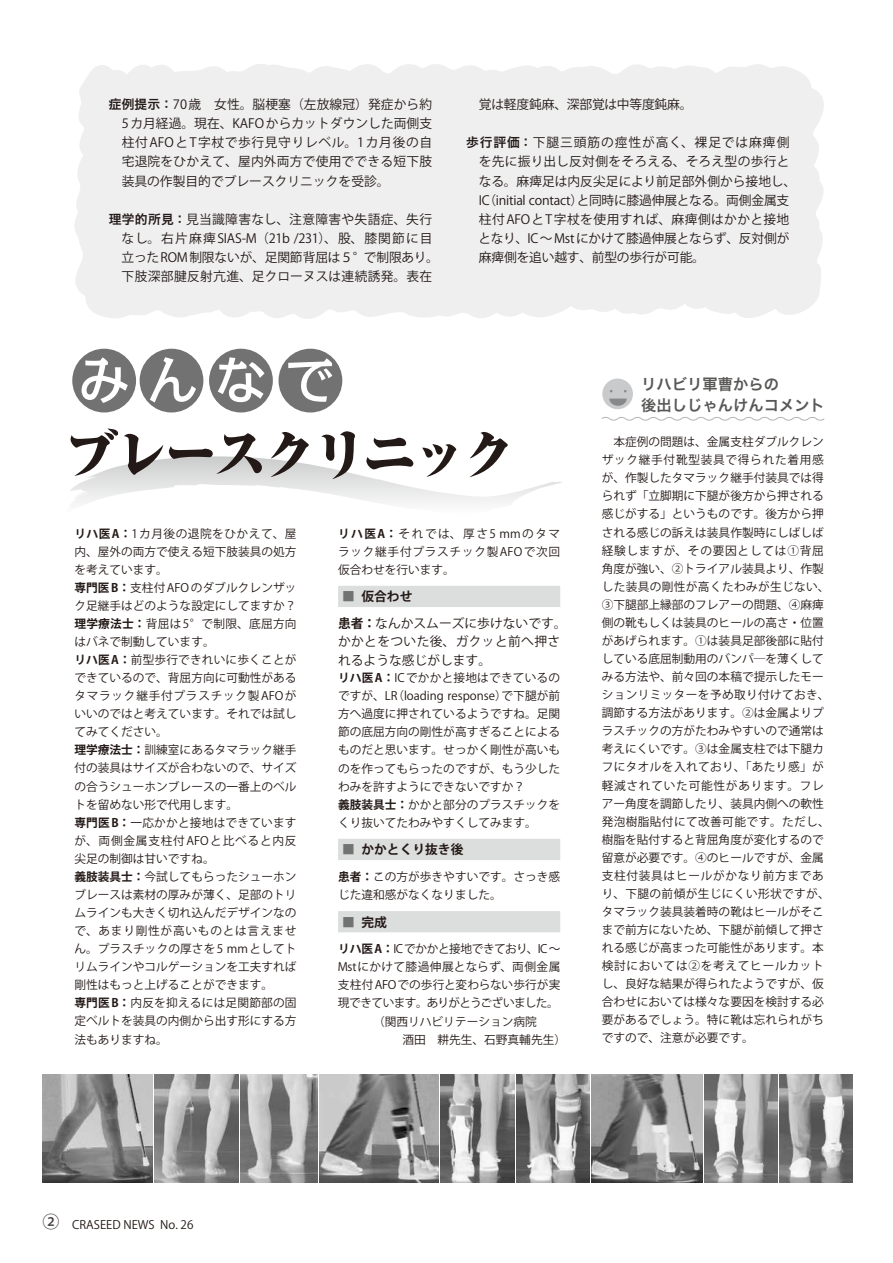
<style>
.page{position:relative;width:893px;height:1263px;background:#fff}
.page>*{position:absolute;margin:0;border:0;box-sizing:border-box;transform-origin:0 0}
.t1{font:900 55.35px "Ryumin Pro";letter-spacing:-.1em;color:#231916}
.t2{font:15.3px/21px "Hira Kaku Pro W6";color:#595857}
.t3{font:12.75px/19.2px "Koz Go Std";color:#231916}
.t4{font:12.75px/19.2px "Koz Go Std";letter-spacing:.02em;color:#231916}
.t5{font:12.75px/18.1px "Koz Go Std";letter-spacing:.03em;color:#231916}
.t6{font:700 12.75px "Koz Go Std";color:#231916}
.t7{font:11.7px/18px "Koz Go Std";color:#231916}
.t8{font:11.7px "Koz Go Std";letter-spacing:-.035em;color:#231916}
.t9{font:11.7px "Koz Go Std";letter-spacing:.025em;color:#231916}
.t10{font:11.7px "Koz Go Std";letter-spacing:-.055em;color:#231916}
.t11{font:11.7px "Koz Go Pro";color:#231916}
.s1{font-family:"Hira Kaku Pro W6"}
.s2{font-weight:700}
.s3{font-weight:700;color:#727272}
.s4{color:#727272}
.s5{font-weight:500;font-size:16.95px;color:#3f3b3a}
</style>
<div class="page">
<svg style="left:601px;top:417px;width:224px;height:4px"></svg>
<div style="left:602px;top:379px;width:31px;height:30px;background:#c9cacb;border-radius:50%"></div>
<svg style="left:609px;top:399px;width:18px;height:7px"></svg>
<div style="left:338px;top:586px;width:222px;height:21px;background:#dcdddd"></div>
<div style="left:338px;top:839px;width:222px;height:21px;background:#dcdddd"></div>
<div style="left:338px;top:911px;width:222px;height:21px;background:#dcdddd"></div>
<svg style="left:70px;top:456px;width:492px;height:47px"></svg>
<div style="left:72px;top:349px;width:64px;height:63px;background:#727272;border-radius:50%"></div>
<div style="left:140px;top:349px;width:63px;height:63px;background:#727272;border-radius:50%"></div>
<div style="left:209px;top:349px;width:64px;height:63px;background:#727272;border-radius:50%"></div>
<div style="left:279px;top:349px;width:63px;height:63px;background:#727272;border-radius:50%"></div>
<svg style="left:82px;top:357px;width:46px;height:46px"></svg>
<svg style="left:150px;top:357px;width:46px;height:45px"></svg>
<svg style="left:218px;top:357px;width:47px;height:45px"></svg>
<svg style="left:288px;top:358px;width:44px;height:44px"></svg>
<div style="left:75px;top:64px;width:749px;height:255px;background:#efeff0"></div>
<img style="left:43px;top:1074px;width:109px;height:108px">
<img style="left:154px;top:1074px;width:84px;height:108px">
<img style="left:240px;top:1074px;width:77px;height:108px">
<img style="left:319px;top:1074px;width:119px;height:108px">
<img style="left:440px;top:1074px;width:74px;height:108px">
<img style="left:516px;top:1074px;width:73px;height:108px">
<img style="left:591px;top:1074px;width:111px;height:108px">
<img style="left:704px;top:1074px;width:74px;height:108px">
<img style="left:780px;top:1074px;width:73px;height:108px">
<p class="t3" style="left:122px;top:95px;width:312px;text-align:justify;text-indent:-13px"><span class="s1">症例提示：</span>70 歳　女性。脳梗塞（左放線冠）発症から約5 カ月経過。現在、KAFO からカットダウンした両側支柱付AFOとT字杖で歩行見守りレベル。1カ月後の自宅退院をひかえて、屋内外両方で使用でできる短下肢装具の作製目的でブレースクリニックを受診。</p>
<p class="t4" style="left:122px;top:210px;width:319px;text-indent:-13px"><span class="s1">理学的所見：</span>見当識障害なし、注意障害や失語症、失行なし。右片麻痺SIAS-M（21b /231）、股、膝関節に目立ったROM制限ないが、足関節背屈は５°で制限あり。下肢深部腱反射亢進、足クローヌスは連続誘発。表在</p>
<p class="t3" style="left:479px;top:95px;width:215px">覚は軽度鈍麻、深部覚は中等度鈍麻。</p>
<p class="t3" style="left:479px;top:134px;width:319px;text-indent:-13px"><span class="s1">歩行評価：</span>下腿三頭筋の痙性が高く、裸足では麻痺側を先に振り出し反対側をそろえる、そろえ型の歩行となる。麻痺足は内反尖足により前足部外側から接地し、<br>IC（initial contact）と同時に膝過伸展となる。両側金属支柱付AFOとT字杖を使用すれば、麻痺側はかかと接地となり、IC～Mstにかけて膝過伸展とならず、反対側が麻痺側を追い越す、前型の歩行が可能。</p>
<h2 class="t2" style="left:641px;top:373px;width:185px">リハビリ軍曹からの<br>後出しじゃんけんコメント</h2>
<h1 class="t1" style="left:64px;top:410px;width:455px">ブレースクリニック</h1>
<p class="t7" style="left:74px;top:525px;width:224px"><span class="s2">リハ医A：</span>1カ月後の退院をひかえて、屋内、屋外の両方で使える短下肢装具の処方を考えています。<br><span class="s2">専門医 B：</span>支柱付 AFO のダブルクレンザック足継手はどのような設定にしてますか？<span class="s2">理学療法士：</span>背屈は5°で制限、底屈方向はバネで制動しています。<br><span class="s2">リハ医 A：</span>前型歩行できれいに歩くことができているので、背屈方向に可動性があるタマラック継手付プラスチック製AFOがいいのではと考えています。それでは試してみてください。<br><span class="s2">理学療法士：</span>訓練室にあるタマラック継手付の装具はサイズが合わないので、サイズの合うシューホンブレースの一番上のベルトを留めない形で代用します。<br><span class="s2">専門医B：</span>一応かかと接地はできていますが、両側金属支柱付AFOと比べると内反尖足の制御は甘いですね。<br><span class="s2">義肢装具士：</span>今試してもらったシューホンブレースは素材の厚みが薄く、足部のトリムラインも大きく切れ込んだデザインなので、あまり剛性が高いものとは言えません。プラスチックの厚さを 5 mm としてトリムラインやコルゲーションを工夫すれば剛性はもっと上げることができます。<br><span class="s2">専門医B：</span>内反を抑えるには足関節部の固定ベルトを装具の内側から出す形にする方法もありますね。</p>
<p class="t7" style="left:338px;top:525px;width:224px;text-align:justify"><span class="s2">リハ医A：</span>それでは、厚さ5 mmのタマラック継手付プラスチック製AFOで次回仮合わせを行います。</p>
<p class="t3" style="left:338px;top:583px;width:230px;line-height:27.2px;text-indent:4px"><span class="s3">■</span> <span class="s2">仮合わせ<br>患者：</span>なんかスムーズに歩けないです。</p>
<p class="t5" style="left:338px;top:633px;width:224px">かかとをついた後、ガクッと前へ押されるような感じがします。</p>
<p class="t7" style="left:338px;top:669px;width:224px"><span class="s2">リハ医A：</span>ICでかかと接地はできているのですが、LR（loading response）で下腿が前方へ過度に押されているようですね。足関節の底屈方向の剛性が高すぎることによるものだと思います。せっかく剛性が高いものを作ってもらったのですが、もう少したわみを許すようにできないですか？<br><span class="s2">義肢装具士：</span>かかと部分のプラスチックをくり抜いてたわみやすくしてみます。</p>
<p class="t6" style="left:342px;top:841px;width:123px"><span class="s4">■</span> かかとくり抜き後</p>
<p class="t7" style="left:338px;top:868px;width:224px"><span class="s2">患者：</span>この方が歩きやすいです。さっき感じた違和感がなくなりました。</p>
<p class="t6" style="left:342px;top:914px;width:46px"><span class="s4">■</span> 完成</p>
<p class="t8" style="left:338px;top:942px;width:224px"><span class="s2">リハ医 A：</span>ICでかかと接地できており、IC～</p>
<p class="t9" style="left:338px;top:960px;width:224px">Mstにかけて膝過伸展とならず、両側金属</p>
<p class="t7" style="left:338px;top:976px;width:224px">支柱付AFOでの歩行と変わらない歩行が実</p>
<p class="t10" style="left:338px;top:996px;width:222px">現できています。ありがとうございました。</p>
<p class="t7" style="left:373px;top:1013px;width:189px">（関西リハビリテーション病院　　</p>
<p class="t7" style="left:402px;top:1031px;width:165px">酒田　耕先生、石野真輔先生）</p>
<p class="t7" style="left:602px;top:433px;width:229px">　本症例の問題は、金属支柱ダブルクレンザック継手付靴型装具で得られた着用感が、作製したタマラック継手付装具では得られず「立脚期に下腿が後方から押される感じがする」というものです。後方から押される感じの訴えは装具作製時にしばしば経験しますが、その要因としては①背屈角度が強い、②トライアル装具より、作製した装具の剛性が高くたわみが生じない、<br>③下腿部上縁部のフレアーの問題、④麻痺側の靴もしくは装具のヒールの高さ・位置があげられます。①は装具足部後部に貼付している底屈制動用のバンパ―を薄くしてみる方法や、前々回の本稿で提示したモーションリミッターを予め取り付けておき、調節する方法があります。②は金属よりプラスチックの方がたわみやすいので通常は考えにくいです。③は金属支柱では下腿カフにタオルを入れており、「あたり感」が軽減されていた可能性があります。フレアー角度を調節したり、装具内側への軟性発泡樹脂貼付にて改善可能です。ただし、樹脂を貼付すると背屈角度が変化するので留意が必要です。④のヒールですが、金属支柱付装具はヒールがかなり前方まであり、下腿の前傾が生じにくい形状ですが、タマラック装具装着時の靴はヒールがそこまで前方にないため、下腿が前傾して押される感じが高まった可能性があります。本検討においては②を考えてヒールカットし、良好な結果が得られたようですが、仮合わせにおいては様々な要因を検討する必要があるでしょう。特に靴は忘れられがちですので、注意が必要です。</p>
<p class="t11" style="left:43px;top:1217px;width:152px"><span class="s5">②</span> CRASEED NEWS No. 26</p>
</div>
